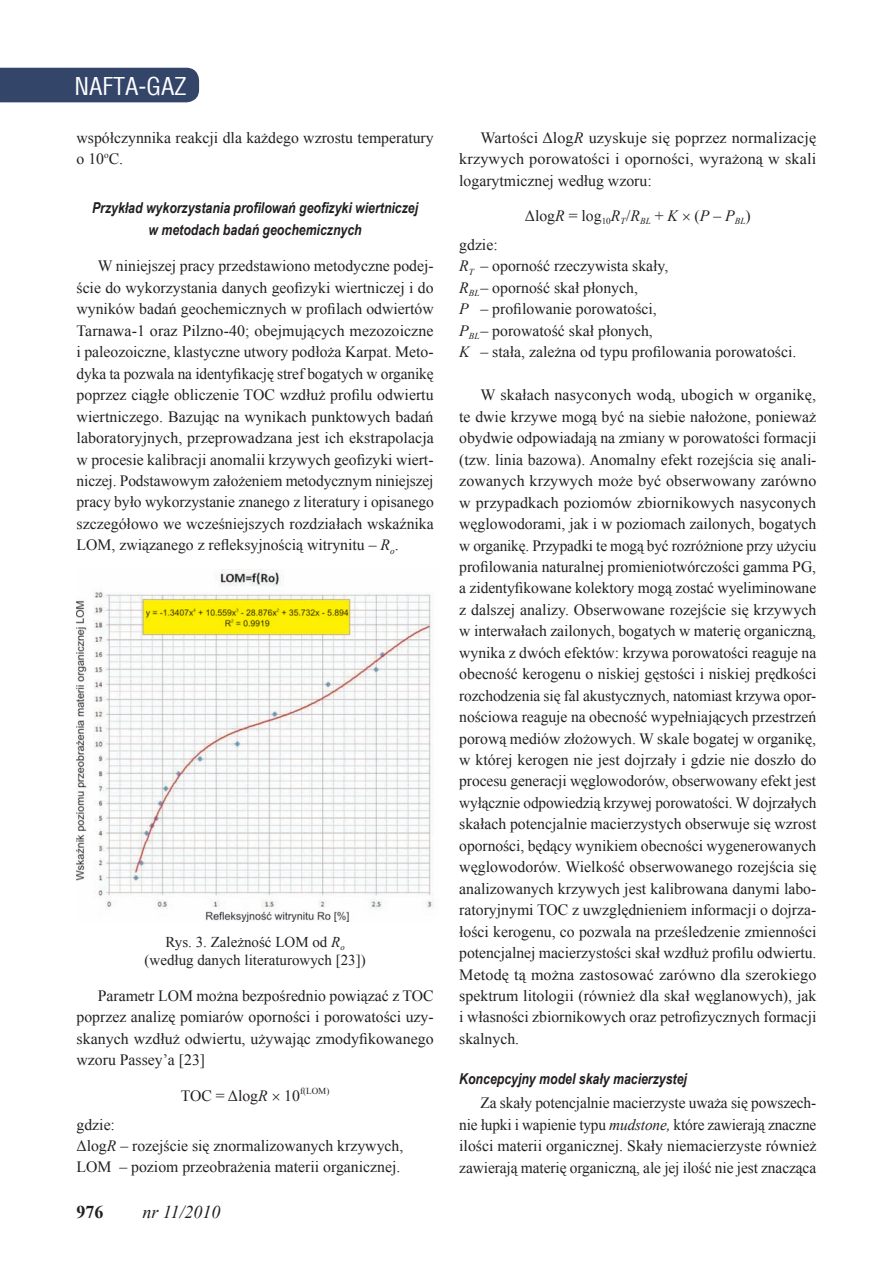
<style>
.page{position:relative;width:893px;height:1263px;background:#fff}
.page>*{position:absolute;margin:0;border:0;box-sizing:border-box;transform-origin:0 0}
.t1{font:24px "Switzerland Condensed";color:#fff}
.t2{font:italic 18px "Times New Roman";color:#231f20}
.t3{font:700 18px "Times New Roman";color:#231f20}
.t4{font:15.75px/21.5px "Times New Roman";color:#231f20;text-align:justify}
.t5{font:italic 700 15px/21.5px "Arial Narrow";color:#231f20;text-align:center}
.t6{font:15px/18px "Times New Roman";color:#231f20;text-align:center}
.s1{font-style:italic}
</style>
<div class="page">
<div style="left:0;top:68px;width:199px;height:34px;background:#334569"></div>
<img style="left:77px;top:570px;width:357px;height:351px">
<h1 class="t1" style="left:74px;top:71px;width:114px">NAFTA-GAZ</h1>
<p class="t4" style="left:77px;top:126px;width:359px">współczynnika reakcji dla każdego wzrostu temperatury o 10<sup>o</sup>C.</p>
<p class="t5" style="left:92px;top:196px;width:328px">Przykład wykorzystania profilowań geofizyki wiertniczej w metodach badań geochemicznych</p>
<p class="t4" style="left:77px;top:255px;width:359px;text-indent:21px">W niniejszej pracy przedstawiono metodyczne podej&shy;ście do wykorzystania danych geofizyki wiertniczej i do wyników badań geochemicznych w profilach odwiertów Tarnawa-1 oraz Pilzno-40; obejmujących mezozoiczne i paleozoiczne, klastyczne utwory podłoża Karpat. Meto&shy;dyka ta pozwala na identyfikację stref bogatych w organikę poprzez ciągłe obliczenie TOC wzdłuż profilu odwiertu wiertniczego. Bazując na wynikach punktowych badań laboratoryjnych, przeprowadzana jest ich ekstrapolacja w procesie kalibracji anomalii krzywych geofizyki wiert&shy;niczej. Podstawowym założeniem metodycznym niniejszej pracy było wykorzystanie znanego z literatury i opisanego szczegółowo we wcześniejszych rozdziałach wskaźnika LOM, związanego z refleksyjnością witrynitu – <span class="s1">R</span><sub>o</sub>.</p>
<p class="t6" style="left:145px;top:932px;width:223px">Rys. 3. Zależność LOM od <span class="s1">R</span><sub>o </sub>(według danych literaturowych [23])</p>
<p class="t4" style="left:77px;top:984px;width:359px;text-indent:21px">Parametr LOM można bezpośrednio powiązać z TOC poprzez analizę pomiarów oporności i porowatości uzy&shy;skanych wzdłuż odwiertu, używając zmodyfikowanego wzoru Passey’a [23]</p>
<p class="t4" style="left:181px;top:1084px;width:150px">TOC = Δlog<span class="s1">R</span> 10<sup>f(LOM)</sup></p>
<p class="t4" style="left:77px;top:1113px;width:328px;text-align:left">gdzie:<br>Δlog<span class="s1">R</span> – rozejście się znormalizowanych krzywych,<br>LOM – poziom przeobrażenia materii organicznej.</p>
<p class="t3" style="left:77px;top:1199px;width:28px">976</p>
<p class="t2" style="left:142px;top:1200px;width:80px">nr 11/2010</p>
<p class="t4" style="left:459px;top:127px;width:359px;text-indent:21px">Wartości Δlog<span class="s1">R</span> uzyskuje się poprzez normalizację krzywych porowatości i oporności, wyrażoną w skali logarytmicznej według wzoru:</p>
<p class="t4" style="left:525px;top:205px;width:227px">Δlog<span class="s1">R</span> = log<sub>10</sub><span class="s1">R</span><sub>T</sub>/<span class="s1">R</span><sub>BL</sub> + <span class="s1">K</span> (<span class="s1">P</span> – <span class="s1">P</span><sub>BL</sub>)</p>
<p class="t4" style="left:459px;top:234px;width:339px;text-align:left">gdzie:<br><span class="s1">R</span><sub>T</sub> – oporność rzeczywista skały,<br><span class="s1">R</span><sub>BL</sub>– oporność skał płonych,<br><span class="s1">P</span> – profilowanie porowatości,<br><span class="s1">P</span><sub>BL</sub>– porowatość skał płonych,<br><span class="s1">K</span> – stała, zależna od typu profilowania porowatości.</p>
<p class="t4" style="left:459px;top:384px;width:359px;text-indent:21px">W skałach nasyconych wodą, ubogich w organikę, te dwie krzywe mogą być na siebie nałożone, ponieważ obydwie odpowiadają na zmiany w porowatości formacji (tzw. linia bazowa). Anomalny efekt rozejścia się anali&shy;zowanych krzywych może być obserwowany zarówno w przypadkach poziomów zbiornikowych nasyconych węglowodorami, jak i w poziomach zailonych, bogatych w organikę. Przypadki te mogą być rozróżnione przy użyciu profilowania naturalnej promieniotwórczości gamma PG, a zidentyfikowane kolektory mogą zostać wyeliminowane z dalszej analizy. Obserwowane rozejście się krzywych w interwałach zailonych, bogatych w materię organiczną, wynika z dwóch efektów: krzywa porowatości reaguje na obecność kerogenu o niskiej gęstości i niskiej prędkości rozchodzenia się fal akustycznych, natomiast krzywa opor&shy;nościowa reaguje na obecność wypełniających przestrzeń porową mediów złożowych. W skale bogatej w organikę, w której kerogen nie jest dojrzały i gdzie nie doszło do procesu generacji węglowodorów, obserwowany efekt jest wyłącznie odpowiedzią krzywej porowatości. W dojrzałych skałach potencjalnie macierzystych obserwuje się wzrost oporności, będący wynikiem obecności wygenerowanych węglowodorów. Wielkość obserwowanego rozejścia się analizowanych krzywych jest kalibrowana danymi labo&shy;ratoryjnymi TOC z uwzględnieniem informacji o dojrza&shy;łości kerogenu, co pozwala na prześledzenie zmienności potencjalnej macierzystości skał wzdłuż profilu odwiertu.<br>Metodę tą można zastosować zarówno dla szerokiego spektrum litologii (również dla skał węglanowych), jak i własności zbiornikowych oraz petrofizycznych formacji skalnych.</p>
<p class="t5" style="left:459px;top:1067px;width:229px">Koncepcyjny model skały macierzystej</p>
<p class="t4" style="left:459px;top:1092px;width:359px;text-indent:21px">Za skały potencjalnie macierzyste uważa się powszech&shy;nie łupki i wapienie typu <span class="s1">mudstone,</span> które zawierają znaczne ilości materii organicznej. Skały niemacierzyste również zawierają materię organiczną, ale jej ilość nie jest znacząca</p>
</div>
